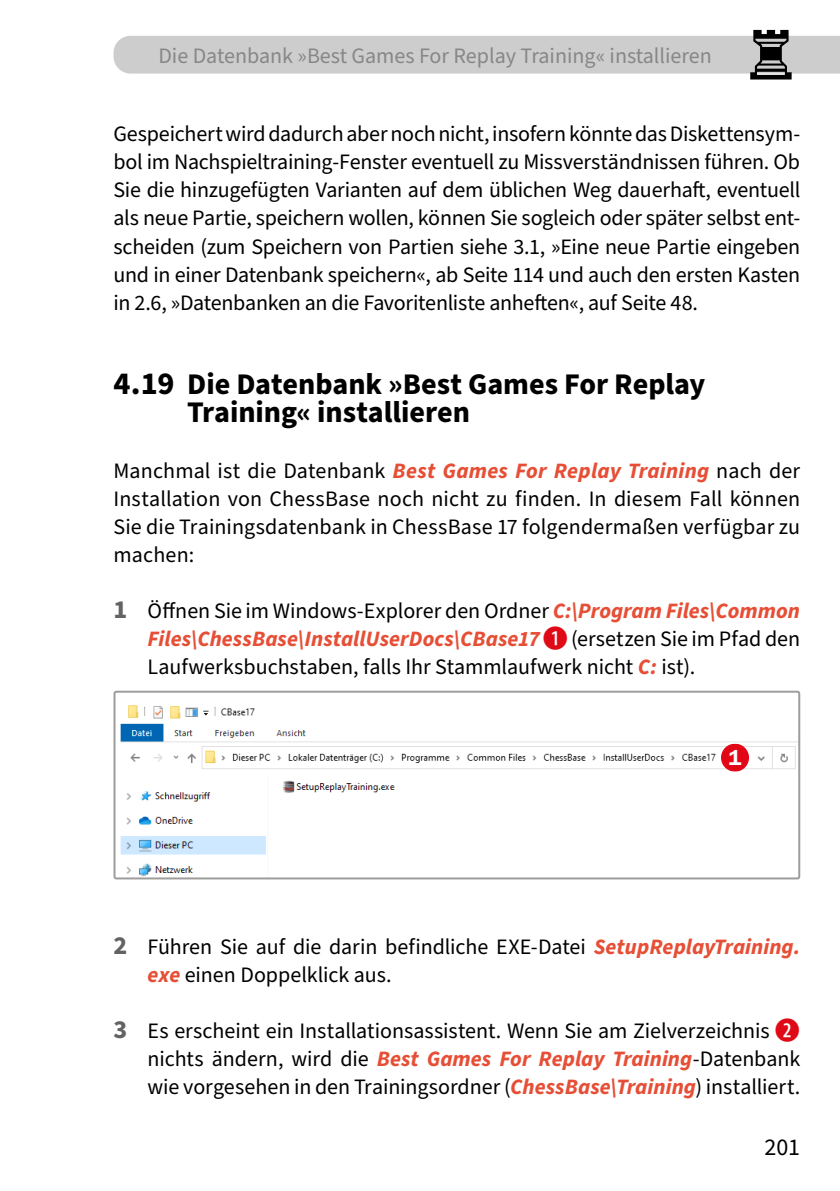
<style>
.page{position:relative;width:840px;height:1191px;background:#fff}
.page>*{position:absolute;margin:0;border:0;box-sizing:border-box;transform-origin:0 0}
.t1{font:700 30px/28px "Source Sans Pro";letter-spacing:-.005em;color:#000}
.t2{font:24px "Source Sans Pro";color:#000}
.t3{font:22px/28px "Source Sans Pro";color:#000;text-align:justify}
.t4{font:22px "Source Sans Pro";color:#878787}
.t5{font:600 21.8px "Franklin Gothic";color:#fff}
.s1{font-size:32px}
.s2{font-weight:700;font-style:italic;color:#e64f36}
.s3{font-weight:700;font-size:26px;color:#646363}
</style>
<div class="page">
<img style="left:120px;top:705px;width:679px;height:174px">
<div style="left:113px;top:690px;width:686px;height:189px;border:2px solid #9d9d9c;border-radius:2px"></div>
<svg style="left:720px;top:743px;width:28px;height:28px"></svg>
<div style="left:113px;top:36px;width:726px;height:38px;background:#cdcdcd"></div>
<p class="t4" style="left:158px;top:41px;width:554px">Die Datenbank »Best Games For Replay Training« installieren</p>
<p class="t3" style="left:113px;top:121px;width:688px">Gespeichert wird dadurch aber noch nicht, insofern könnte das Diskettensym&shy;bol im Nachspieltraining-Fenster eventuell zu Missverständnissen führen. Ob Sie die hinzugefügten Varianten auf dem üblichen Weg dauerhaft, eventuell als neue Partie, speichern wollen, können Sie sogleich oder später selbst ent&shy;scheiden (zum Speichern von Partien siehe 3.1, »Eine neue Partie eingeben und in einer Datenbank speichern«, ab Seite 114 und auch den ersten Kasten in 2.6, »Datenbanken an die Favoritenliste anheften«, auf Seite 48.</p>
<h1 class="t1" style="left:187px;top:370px;width:519px;text-indent:-74px"><span class="s1">4.19</span> Die Datenbank »Best Games For Replay<br>Training« installieren</h1>
<p class="t3" style="left:113px;top:457px;width:688px">Manchmal ist die Datenbank <span class="s2">Best Games For Replay Training</span> nach der Installation von ChessBase noch nicht zu finden. In diesem Fall können Sie die Trainingsdatenbank in ChessBase 17 folgendermaßen verfügbar zu machen:</p>
<p class="t3" style="left:147px;top:597px;width:653px;text-indent:-34px"><span class="s3">1</span> Öffnen Sie im Windows-Explorer den Ordner <span class="s2">C:\Program Files\Common Files\ChessBase\InstallUserDocs\CBase17</span> <sup>1</sup> (ersetzen Sie im Pfad den Laufwerksbuchstaben, falls Ihr Stammlaufwerk nicht <span class="s2">C:</span> ist).</p>
<p class="t5" style="left:728px;top:744px;width:14px">1</p>
<p class="t3" style="left:147px;top:933px;width:654px;text-indent:-34px"><span class="s3">2</span> Führen Sie auf die darin befindliche EXE-Datei <span class="s2">SetupReplayTraining. exe</span> einen Doppelklick aus.</p>
<p class="t3" style="left:147px;top:1017px;width:653px;text-indent:-34px"><span class="s3">3</span> Es erscheint ein Installationsassistent. Wenn Sie am Zielverzeichnis <sup>2 </sup>nichts ändern, wird die <span class="s2">Best Games For Replay Training</span>-Datenbank wie vorgesehen in den Trainingsordner (<span class="s2">ChessBase\Training</span>) installiert.</p>
<p class="t2" style="left:764px;top:1131px;width:37px">201</p>
</div>
